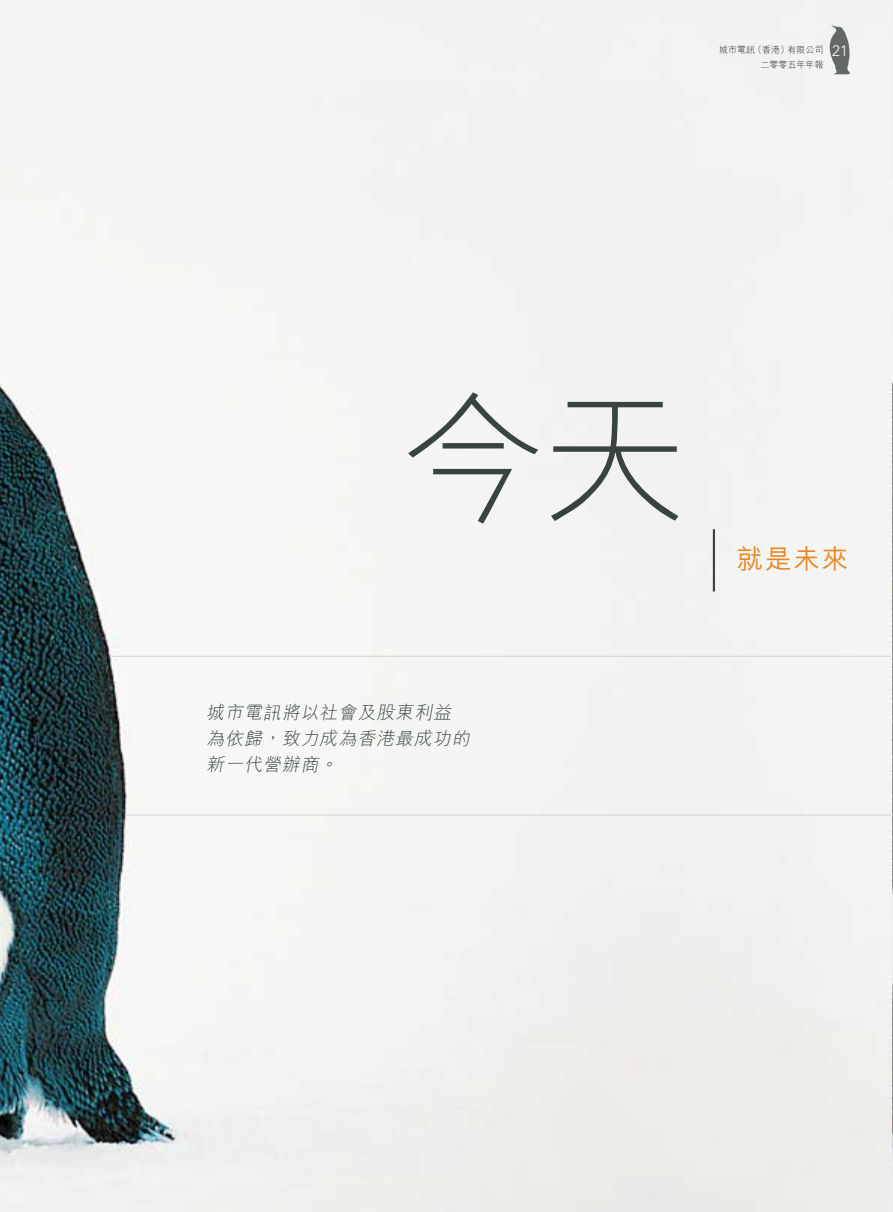
<style>
.page{position:relative;width:893px;height:1212px;background:#fff}
.page>*{position:absolute;margin:0;border:0;box-sizing:border-box;transform-origin:0 0}
.t1{font:300 142.5px "M Hei";color:#384342}
.t2{font:500 27px "M Hei";color:#e78724}
.t3{font:italic 300 18px/26.4px "M Hei";color:#384342}
.t4{font:300 9px/15px "M Hei";color:#20231e}
.s1{font-family:"Avenir";font-size:15px;color:#fff}
</style>
<div class="page">
<img style="left:0;top:0;width:893px;height:1212px">
<hr style="left:112px;top:656px;width:781px;height:1px;background:#d1d5d6">
<hr style="left:126px;top:814px;width:767px;height:1px;background:#d1d5d6">
<hr style="left:713px;top:529px;width:2px;height:62px;background:#384342">
<svg style="left:830px;top:25px;width:20px;height:49px"></svg>
<p class="t4" style="left:760px;top:42px;width:89px;text-indent:-41px">城市電訊（香港）有限公司 <span class="s1">21</span>二零零五年年報</p>
<p class="t1" style="left:401px;top:386px;width:286px">今天</p>
<p class="t3" style="left:206px;top:699px;width:269px">城市電訊將以社會及股東利益為依歸，致力成為香港最成功的新一代營辦商。</p>
<p class="t2" style="left:736px;top:545px;width:114px">就是未來</p>
</div>
